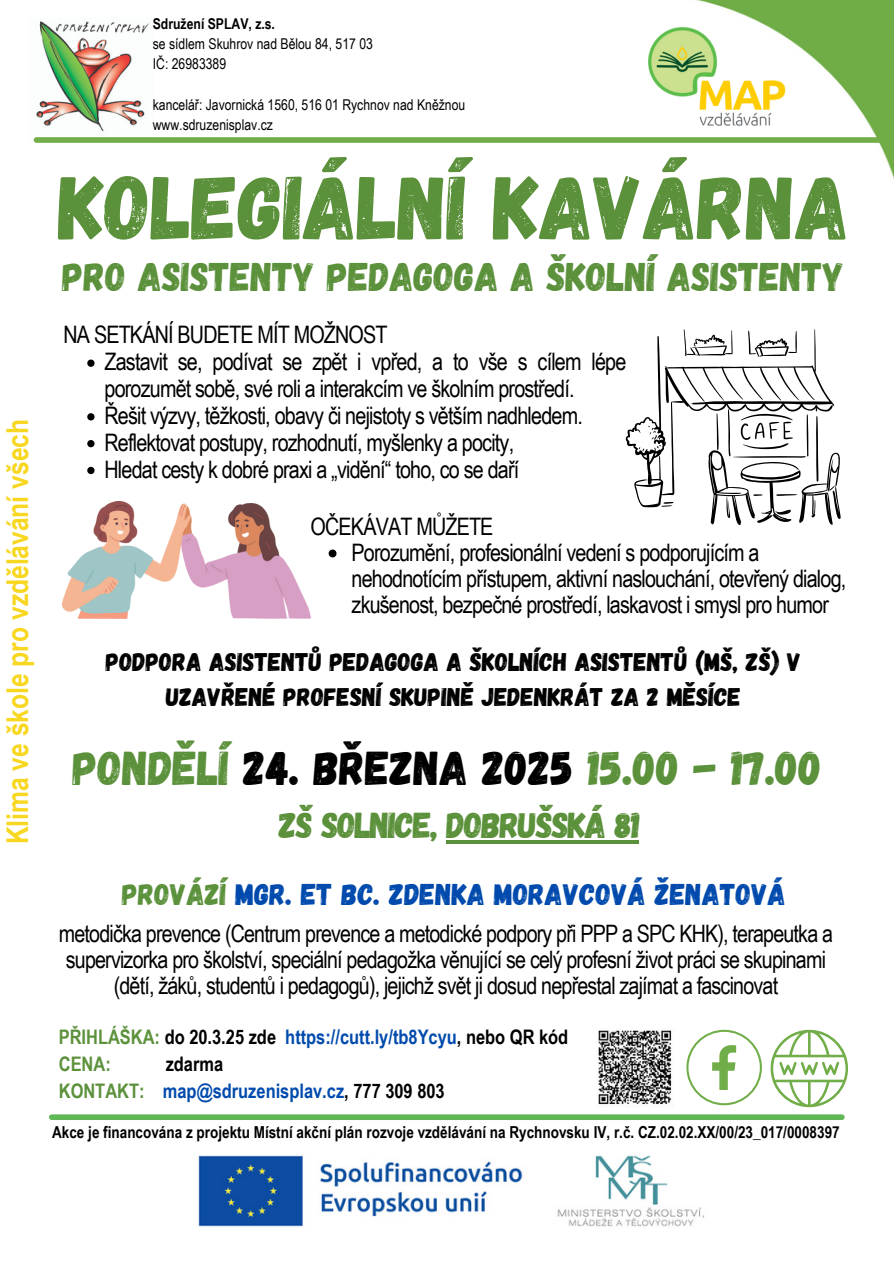
<style>
.page{position:relative;width:894px;height:1264px;background:#fff}
.page>*{position:absolute;margin:0;border:0;box-sizing:border-box;transform-origin:0 0}
.t1{font:89.85px "Gagalin";color:#5c913b}
.t2{font:47.4px "Gagalin";color:#5c913b}
.t3{font:39.9px "Gagalin";color:#5c913b}
.t4{font:36px "Gagalin";letter-spacing:-.035em;color:#5c913b}
.t5{font:30px "Gagalin";color:#004aad}
.t6{font:700 30px "Arial Narrow";color:#f8d721}
.t7{font:25.5px/34.8px "Gagalin";color:#000;text-align:center}
.t8{font:24.15px/25.8px "Arial Narrow";letter-spacing:-.035em;color:#000}
.t9{font:24px/25.8px "Arial Narrow";letter-spacing:-.035em;color:#000;text-align:center}
.t10{font:700 20.1px "Arial Narrow";color:#004aad}
.t11{font:700 20.1px "Arial Narrow";color:#000}
.t12{font:700 20.1px "Arial Narrow";color:#5c913b}
.t13{font:700 16.5px "Arial Narrow";color:#000}
.t14{font:14.85px "Arial Narrow";color:#000}
.t15{font:700 14.85px "Arial Narrow";color:#000}
.s1{color:#000}
.s2{color:#5c913b}
</style>
<div class="page">
<img style="left:696px;top:0;width:197px;height:176px">
<div style="left:52px;top:1114px;width:789px;height:5px;background:#60b755"></div>
<img style="left:33px;top:21px;width:116px;height:121px">
<div style="left:36px;top:137px;width:844px;height:6px;background:#71ad48"></div>
<div style="left:63px;top:161px;width:763px;height:90px;background:#fff"></div>
<img style="left:648px;top:23px;width:143px;height:108px">
<img style="left:198px;top:1155px;width:507px;height:72px">
<svg style="left:625px;top:329px;width:215px;height:196px"></svg>
<img style="left:62px;top:501px;width:248px;height:117px">
<svg style="left:87px;top:359px;width:7px;height:8px"></svg>
<svg style="left:87px;top:413px;width:7px;height:7px"></svg>
<svg style="left:87px;top:440px;width:7px;height:7px"></svg>
<svg style="left:87px;top:467px;width:7px;height:7px"></svg>
<svg style="left:328px;top:549px;width:8px;height:8px"></svg>
<img style="left:598px;top:1030px;width:74px;height:75px">
<svg style="left:686px;top:1029px;width:75px;height:76px"></svg>
<svg style="left:770px;top:1029px;width:77px;height:78px"></svg>
<hr style="left:446px;top:840px;width:193px;height:3px;background:#5c913b">
<p class="t6" style="left:0;top:844px;width:427px;rotate:-90deg">Klima ve škole pro vzdělávání všech</p>
<p class="t15" style="left:153px;top:15px;width:124px">Sdružení SPLAV, z.s.</p>
<p class="t14" style="left:153px;top:35px;width:221px">se sídlem Skuhrov nad Bělou 84, 517 03</p>
<h1 class="t14" style="left:153px;top:55px;width:75px">IČ: 26983389</h1>
<h3 class="t14" style="left:153px;top:96px;width:314px">kancelář: Javornická 1560, 516 01 Rychnov nad Kněžnou</h3>
<h6 class="t14" style="left:153px;top:116px;width:122px">www.sdruzenisplav.cz</h6>
<p class="t1" style="left:59px;top:149px;width:792px">KOLEGIÁLNÍ KAVÁRNA</p>
<h6 class="t3" style="left:62px;top:250px;width:783px">PRO ASISTENTY PEDAGOGA A ŠKOLNÍ ASISTENTY</h6>
<h4 class="t8" style="left:63px;top:322px;width:325px">NA SETKÁNÍ BUDETE MÍT MOŽNOST</h4>
<p class="t8" style="left:104px;top:348px;width:523px;line-height:26.8px">Zastavit se, podívat se zpět i vpřed, a to vše s cílem lépe porozumět sobě, své roli a interakcím ve školním prostředí.</p>
<p class="t8" style="left:104px;top:402px;width:479px">Řešit výzvy, těžkosti, obavy či nejistoty s větším nadhledem.</p>
<p class="t8" style="left:104px;top:429px;width:411px">Reflektovat postupy, rozhodnutí, myšlenky a pocity,</p>
<p class="t8" style="left:104px;top:456px;width:416px">Hledat cesty k dobré praxi a „vidění“ toho, co se daří</p>
<p class="t8" style="left:310px;top:513px;width:184px">OČEKÁVAT MŮŽETE</p>
<p class="t8" style="left:351px;top:539px;width:496px">Porozumění, profesionální vedení s podporujícím a nehodnotícím přístupem, aktivní naslouchání, otevřený dialog, zkušenost, bezpečné prostředí, laskavost i smysl pro humor</p>
<p class="t7" style="left:106px;top:643px;width:696px">PODPORA ASISTENTŮ PEDAGOGA A ŠKOLNÍCH ASISTENTŮ (MŠ, ZŠ) V<br>UZAVŘENÉ PROFESNÍ SKUPINĚ JEDENKRÁT ZA 2 MĚSÍCE</p>
<p class="t2" style="left:73px;top:737px;width:750px">PONDĚLÍ <span class="s1">24. BŘEZNA 2025</span> 15.00 - 17.00</p>
<h2 class="t4" style="left:279px;top:801px;width:363px">ZŠ SOLNICE, DOBRUŠSKÁ 81</h2>
<p class="t5" style="left:122px;top:874px;width:665px"><span class="s2">PROVÁZÍ</span> MGR. ET BC. ZDENKA MORAVCOVÁ ŽENATOVÁ</p>
<p class="t9" style="left:59px;top:920px;width:775px">metodička prevence (Centrum prevence a metodické podpory při PPP a SPC KHK), terapeutka a supervizorka pro školství, speciální pedagožka věnující se celý profesní život práci se skupinami (dětí, žáků, studentů i pedagogů), jejichž svět ji dosud nepřestal zajímat a fascinovat</p>
<p class="t10" style="left:59px;top:1025px;width:511px"><span class="s2">PŘIHLÁŠKA:</span> <span class="s1">do 20.3.25 zde</span> https://cutt.ly/tb8Ycyu<span class="s1">, nebo QR kód</span></p>
<p class="t12" style="left:59px;top:1052px;width:53px">CENA:</p>
<p class="t11" style="left:166px;top:1052px;width:59px">zdarma</p>
<p class="t10" style="left:59px;top:1079px;width:387px"><span class="s2">KONTAKT:</span> map@sdruzenisplav.cz<span class="s1">, 777 309 803</span></p>
<p class="t13" style="left:52px;top:1122px;width:788px">Akce je financována z projektu Místní akční plán rozvoje vzdělávání na Rychnovsku IV, r.č. CZ.02.02.XX/00/23_017/0008397</p>
</div>
